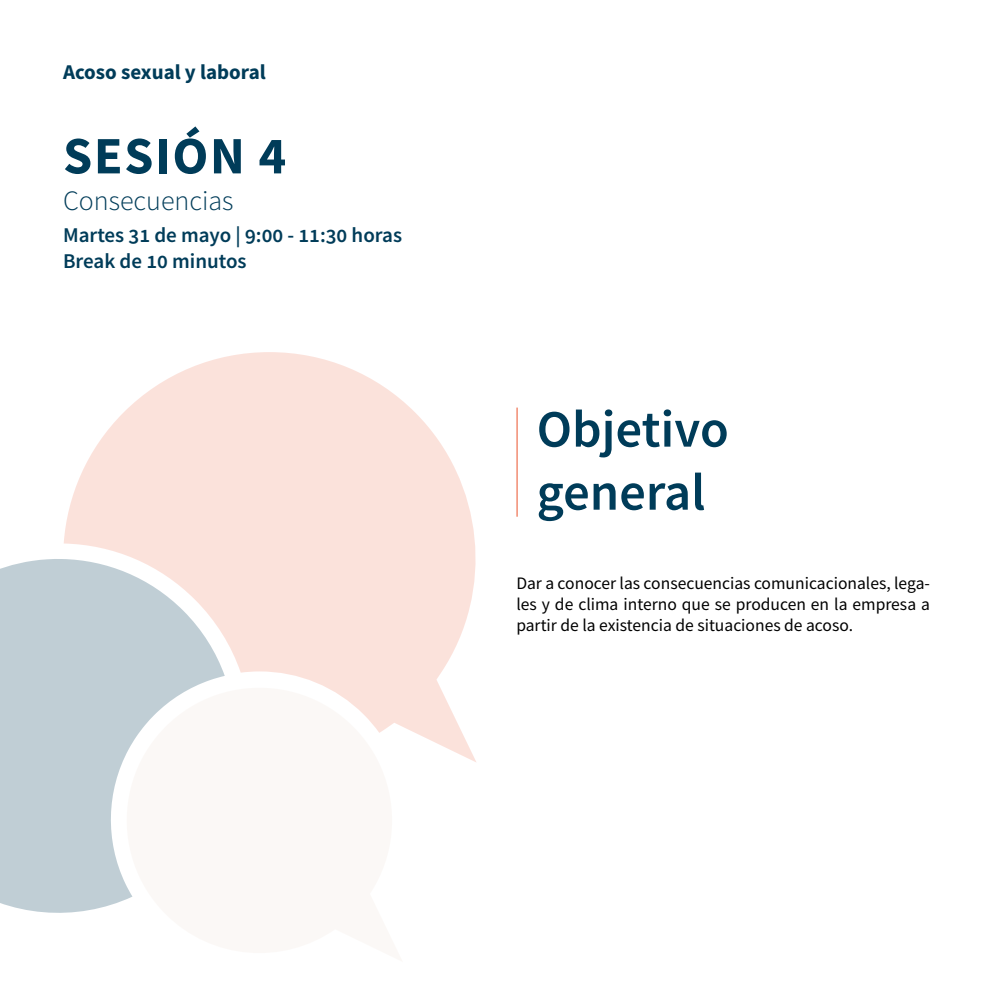
<style>
.page{position:relative;width:993px;height:993px;background:#fff}
.page>*{position:absolute;margin:0;border:0;box-sizing:border-box;transform-origin:0 0}
.t1{font:600 52.5px/63px "Source Sans Pro";color:#003c59}
.t2{font:700 52.5px "Source Sans Pro";letter-spacing:.03em;color:#003c59}
.t3{font:300 28px "Source Sans Pro";color:#003c59}
.t4{font:600 21px "Source Sans Pro";color:#003c59}
.t5{font:700 21px "Source Sans Pro";color:#003c59}
.t6{font:17.5px/21px "Source Sans Pro";color:#000;text-align:justify}
</style>
<div class="page">
<hr style="left:516px;top:407px;width:1px;height:109px;background:#f28b71">
<svg style="left:64px;top:352px;width:412px;height:410px;fill:#fbe2db"></svg>
<svg style="left:0;top:558px;width:225px;height:355px;background:#c7d2d8"></svg>
<svg style="left:122px;top:684px;width:281px;height:229px;fill:#fbf8f6"></svg>
<p class="t5" style="left:63px;top:58px;width:204px">Acoso sexual y laboral</p>
<h1 class="t2" style="left:63px;top:120px;width:225px">SESIÓN 4</h1>
<h2 class="t3" style="left:63px;top:184px;width:172px">Consecuencias</h2>
<p class="t4" style="left:63px;top:221px;width:340px">Martes 31 de mayo | 9:00 - 11:30 horas</p>
<p class="t4" style="left:63px;top:247px;width:185px">Break de 10 minutos</p>
<h1 class="t1" style="left:536px;top:397px;width:194px">Objetivo general</h1>
<p class="t6" style="left:516px;top:572px;width:415px">Dar a conocer las consecuencias comunicacionales, lega&shy;les y de clima interno que se producen en la empresa a partir de la existencia de situaciones de acoso.</p>
</div>
